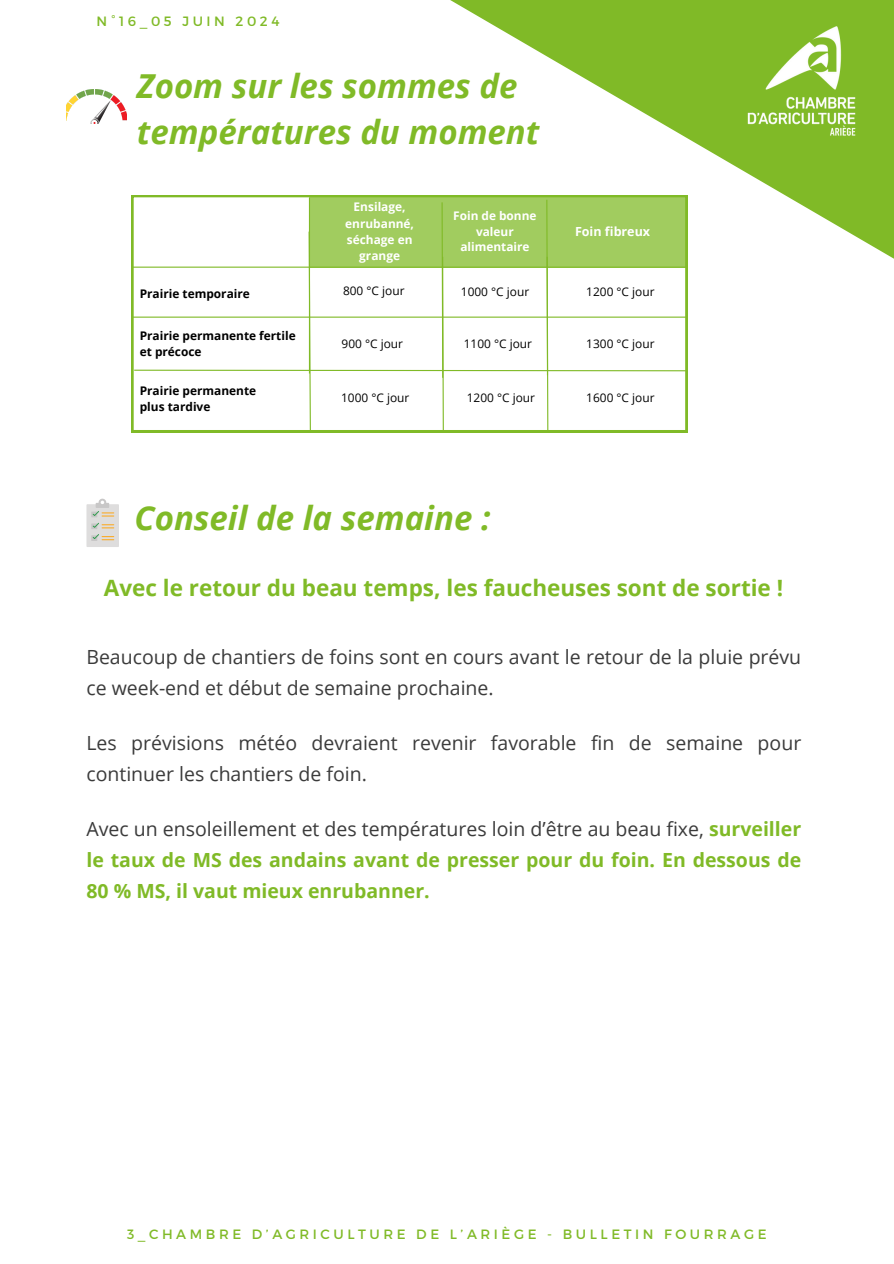
<style>
.page{position:relative;width:894px;height:1264px;background:#fff}
.page>*{position:absolute;margin:0;border:0;box-sizing:border-box;transform-origin:0 0}
.t1{font:italic 700 33px/46.2px "Open Sans";color:#80ba27}
.t2{font:700 22.5px "Open Sans";color:#80ba27}
.t3{font:19.5px/31px "Open Sans";color:#3b3b3b}
.t4{font:700 19.5px/31px "Open Sans";color:#80ba27;text-align:justify}
.t5{font:13.5px "Montserrat";letter-spacing:.265em;color:#80ba27}
.t6{font:700 12.6px "Open Sans";color:#fff}
.t7{font:11.85px "Open Sans";color:#000}
.t8{font:700 11.85px/15.9px "Open Sans";color:#000}
.t9{font:700 11.85px/16.5px "Open Sans";color:#fff;text-align:center}
.s1{font-weight:400;color:#3b3b3b}
</style>
<div class="page">
<svg style="left:450px;top:0;width:443px;height:258px"></svg>
<img style="left:735px;top:14px;width:132px;height:134px">
<div style="left:86px;top:504px;width:33px;height:43px;background:#dedddd"></div>
<svg style="left:91px;top:498px;width:23px;height:43px"></svg>
<img style="left:67px;top:89px;width:60px;height:34px">
<div style="left:309px;top:195px;width:378px;height:73px;background:linear-gradient(to right,#95c54b,#95c54a)"></div>
<svg style="left:133px;top:199px;width:555px;height:234px"></svg>
<hr style="left:309px;top:198px;width:1px;height:175px;background:#80ba27">
<hr style="left:131px;top:266px;width:556px;height:2px;background:#80ba27">
<p class="t5" style="left:97px;top:13px;width:184px">N°16_05 JUIN 2024</p>
<p class="t1" style="left:137px;top:62px;width:404px">Zoom sur les sommes de températures du moment</p>
<h2 class="t9" style="left:345px;top:198px;width:70px">Ensilage, enrubanné, séchage en grange</h2>
<h1 class="t9" style="left:453px;top:207px;width:85px;line-height:15.8px">Foin de bonne valeur alimentaire</h1>
<p class="t6" style="left:575px;top:222px;width:77px">Foin fibreux</p>
<h1 class="t8" style="left:140px;top:285px;width:112px">Prairie temporaire</h1>
<p class="t8" style="left:140px;top:327px;width:157px">Prairie permanente fertile et précoce</p>
<h6 class="t8" style="left:140px;top:382px;width:118px">Prairie permanente plus tardive</h6>
<h6 class="t7" style="left:343px;top:282px;width:63px">800 °C jour</h6>
<p class="t7" style="left:341px;top:335px;width:63px">900 °C jour</p>
<p class="t7" style="left:341px;top:389px;width:70px">1000 °C jour</p>
<h6 class="t7" style="left:461px;top:283px;width:70px">1000 °C jour</h6>
<h3 class="t7" style="left:586px;top:283px;width:70px">1200 °C jour</h3>
<p class="t7" style="left:463px;top:335px;width:70px">1100 °C jour</p>
<h3 class="t7" style="left:586px;top:335px;width:70px">1300 °C jour</h3>
<h6 class="t7" style="left:466px;top:389px;width:70px">1200 °C jour</h6>
<h3 class="t7" style="left:586px;top:389px;width:70px">1600 °C jour</h3>
<h5 class="t1" style="left:134px;top:494px;width:357px">Conseil de la semaine :</h5>
<p class="t2" style="left:104px;top:571px;width:680px">Avec le retour du beau temps, les faucheuses sont de sortie !</p>
<p class="t3" style="left:86px;top:641px;width:716px">Beaucoup de chantiers de foins sont en cours avant le retour de la pluie prévu ce week-end et début de semaine prochaine.</p>
<h6 class="t3" style="left:86px;top:726px;width:716px">Les prévisions météo devraient revenir favorable fin de semaine pour continuer les chantiers de foin.</h6>
<p class="t4" style="left:86px;top:812px;width:716px"><span class="s1">Avec un ensoleillement et des températures loin d’être au beau fixe,</span> surveiller le taux de MS des andains avant de presser pour du foin. En dessous de 80 % MS, il vaut mieux enrubanner.</p>
<p class="t5" style="left:127px;top:1224px;width:641px">3_CHAMBRE D’AGRICULTURE DE L’ARIÈGE - BULLETIN FOURRAGE</p>
</div>
